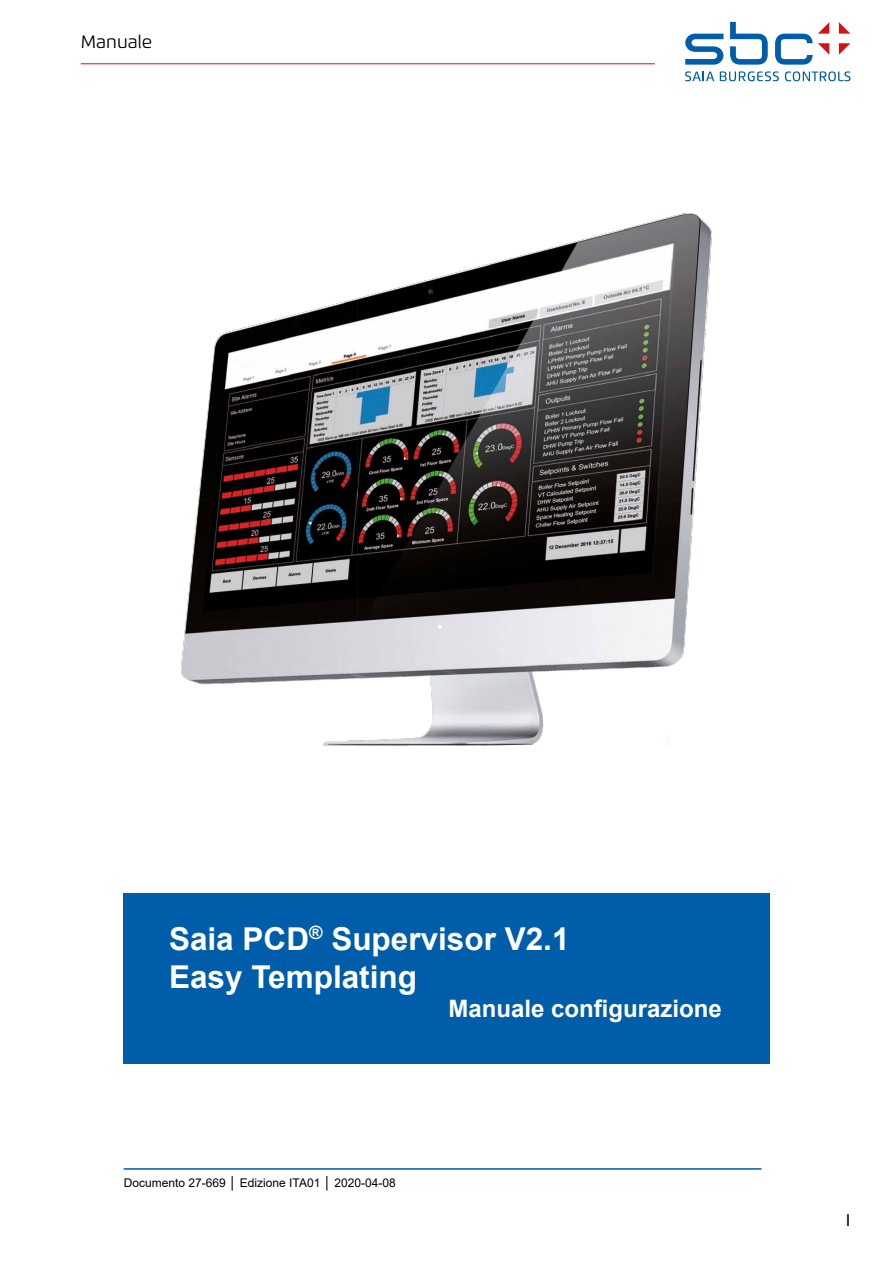
<style>
.page{position:relative;width:893px;height:1263px;background:#fff}
.page>*{position:absolute;margin:0;border:0;box-sizing:border-box;transform-origin:0 0}
.t1{font:700 31.5px/37.8px "Arial";color:#fff}
.t2{font:700 24px "Arial";color:#fff}
.t3{font:18px "Flexo";color:#000}
.t4{font:16.5px "Arial";color:#000}
.t5{font:12px "Arial";color:#000}
</style>
<div class="page">
<img style="left:182px;top:213px;width:529px;height:533px">
<div style="left:123px;top:894px;width:647px;height:170px;background:#005da9"></div>
<hr style="left:124px;top:1168px;width:637px;height:2px;background:#005da9">
<hr style="left:81px;top:64px;width:574px;height:1px;background:#e30613">
<svg style="left:685px;top:22px;width:165px;height:43px"></svg>
<svg style="left:685px;top:71px;width:29px;height:10px"></svg>
<svg style="left:720px;top:71px;width:59px;height:10px"></svg>
<svg style="left:785px;top:71px;width:65px;height:10px"></svg>
<h3 class="t3" style="left:81px;top:31px;width:73px">Manuale</h3>
<h1 class="t1" style="left:169px;top:920px;width:402px">Saia PCD<sup>®</sup> Supervisor V2.1<br>Easy Templating</h1>
<h2 class="t2" style="left:448px;top:991px;width:275px">Manuale configurazione</h2>
<p class="t5" style="left:124px;top:1174px;width:274px">Documento 27-669 │ Edizione ITA01 │ 2020-04-08</p>
<h3 class="t4" style="left:846px;top:1209px;width:6px">I</h3>
</div>
